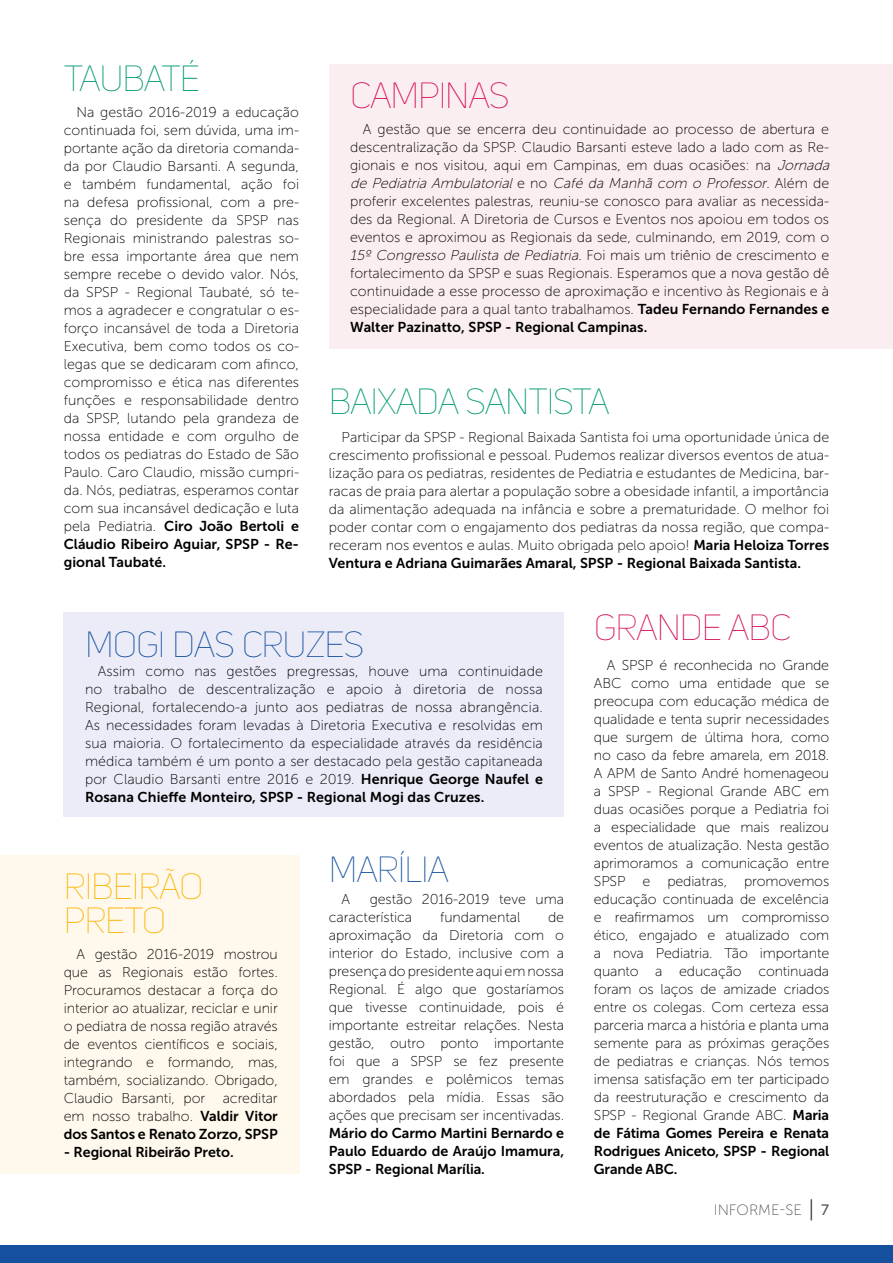
<style>
.page{position:relative;width:893px;height:1263px;background:#fff}
.page>*{position:absolute;margin:0;border:0;box-sizing:border-box;transform-origin:0 0}
.t1{font:36px "Uni Sans Thin CAPS";letter-spacing:-.03em;color:#009973}
.t2{font:36px "Uni Sans Thin CAPS";letter-spacing:-.03em;color:#15519e}
.t3{font:36px "Uni Sans Thin CAPS";letter-spacing:-.03em;color:#d4115b}
.t4{font:36px/34.5px "Uni Sans Thin CAPS";letter-spacing:-.03em;color:#fab400}
.t5{font:15px "Museo Sans 100";color:#575756}
.t6{font:15px "Museo Sans 500";color:#575756}
.t7{font:14.25px/18px "Museo Sans 100";color:#000;text-align:justify}
.t8{font:14.25px/18px "Museo Sans 700";color:#000;text-align:justify}
.s1{font-family:"Museo Sans 100"}
.s2{font-style:italic}
.s3{font-family:"Museo Sans 700"}
</style>
<div class="page">
<svg style="left:811px;top:1199px;width:1px;height:21px"></svg>
<div style="left:0;top:855px;width:299px;height:319px;background:#fff8ec"></div>
<div style="left:64px;top:612px;width:500px;height:204px;background:#ebecf7"></div>
<div style="left:329px;top:64px;width:564px;height:285px;background:#fbeef0"></div>
<div style="left:0;top:1246px;width:893px;height:17px;background:#15519e"></div>
<h1 class="t1" style="left:64px;top:58px;width:138px">TAUBATÉ</h1>
<p class="t7" style="left:64px;top:103px;width:237px;text-indent:13px">Na gestão 2016-2019 a educação continuada foi, sem dúvida, uma im&shy;portante ação da diretoria comanda&shy;da por Claudio Barsanti. A segunda, e também fundamental, ação foi na defesa profissional, com a pre&shy;sença do presidente da SPSP nas Regionais ministrando palestras so&shy;bre essa importante área que nem sempre recebe o devido valor. Nós, da SPSP - Regional Taubaté, só te&shy;mos a agradecer e congratular o es&shy;forço incansável de toda a Diretoria Executiva, bem como todos os co&shy;legas que se dedicaram com afinco, compromisso e ética nas diferentes funções e responsabilidade dentro da SPSP, lutando pela grandeza de nossa entidade e com orgulho de todos os pediatras do Estado de São Paulo. Caro Claudio, missão cumpri&shy;da. Nós, pediatras, esperamos contar com sua incansável dedicação e luta</p>
<p class="t8" style="left:64px;top:517px;width:237px"><span class="s1">pela Pediatria.</span> Ciro João Bertoli e Cláudio Ribeiro Aguiar, SPSP - Re&shy;gional Taubaté.</p>
<h1 class="t3" style="left:350px;top:75px;width:161px">CAMPINAS</h1>
<p class="t7" style="left:350px;top:120px;width:485px;text-align:left;text-indent:13px">A gestão que se encerra deu continuidade ao processo de abertura e descentralização da SPSP. Claudio Barsanti esteve lado a lado com as Re&shy;gionais e nos visitou, aqui em Campinas, em duas ocasiões: na <span class="s2">Jornada de Pediatria Ambulatorial</span> e n o <span class="s2">Café da Manhã com o Professor</span>. A l é m d e proferir excelentes palestras, reuniu-se conosco para avaliar as necessida&shy;des da Regional. A Diretoria de Cursos e Eventos nos apoiou em todos os eventos e aproximou as Regionais da sede, culminando, em 2019, com o <span class="s2">15º Congresso Paulista de Pediatria</span>. F o i m a i s u m t r i ê n i o d e c re s c i m e n to e fortalecimento da SPSP e suas Regionais. Esperamos que a nova gestão dê continuidade a esse processo de aproximação e incentivo às Regionais e à especialidade para a qual tanto trabalhamos. <span class="s3">Tadeu Fernando Fernandes e</span></p>
<p class="t8" style="left:350px;top:318px;width:299px">Walter Pazinatto, SPSP - Regional Campinas.</p>
<h1 class="t1" style="left:329px;top:381px;width:282px">BAIXADA SANTISTA</h1>
<p class="t7" style="left:329px;top:429px;width:502px;text-indent:13px">Participar da SPSP - Regional Baixada Santista foi uma oportunidade única de crescimento profissional e pessoal. Pudemos realizar diversos eventos de atua&shy;lização para os pediatras, residentes de Pediatria e estudantes de Medicina, bar&shy;racas de praia para alertar a população sobre a obesidade infantil, a importância da alimentação adequada na infância e sobre a prematuridade. O melhor foi poder contar com o engajamento dos pediatras da nossa região, que compa&shy;receram nos eventos e aulas. Muito obrigada pelo apoio! <span class="s3">Maria Heloiza Torres</span></p>
<p class="t8" style="left:329px;top:554px;width:474px">Ventura e Adriana Guimarães Amaral, SPSP - Regional Baixada Santista.</p>
<h1 class="t2" style="left:85px;top:623px;width:281px">MOGI DAS CRUZES</h1>
<p class="t7" style="left:85px;top:662px;width:459px;text-indent:13px">Assim como nas gestões pregressas, houve uma continuidade no trabalho de descentralização e apoio à diretoria de nossa Regional, fortalecendo-a junto aos pediatras de nossa abrangência.<br>As necessidades foram levadas à Diretoria Executiva e resolvidas em sua maioria. O fortalecimento da especialidade através da residência médica também é um ponto a ser destacado pela gestão capitaneada por Claudio Barsanti entre 2016 e 2019. <span class="s3">Henrique George Naufel e</span></p>
<p class="t8" style="left:85px;top:788px;width:401px">Rosana Chieffe Monteiro, SPSP - Regional Mogi das Cruzes.</p>
<h1 class="t4" style="left:64px;top:870px;width:142px">RIBEIRÃO<br>PRETO</h1>
<p class="t7" style="left:64px;top:945px;width:216px;text-indent:13px">A gestão 2016-2019 mostrou que as Regionais estão fortes.<br>Procuramos destacar a força do interior ao atualizar, reciclar e unir o pediatra de nossa região através de eventos científicos e sociais, integrando e formando, mas, também, socializando. Obrigado, Claudio Barsanti, por acreditar em nosso trabalho. <span class="s3">Valdir Vitor</span></p>
<p class="t8" style="left:64px;top:1125px;width:216px">dos Santos e Renato Zorzo, SPSP</p>
<p class="t8" style="left:64px;top:1143px;width:171px">- Regional Ribeirão Preto.</p>
<h1 class="t2" style="left:329px;top:849px;width:122px">MARÍLIA</h1>
<p class="t7" style="left:329px;top:890px;width:237px;text-indent:41px">gestão 2016-2019 teve uma característica</p>
<p class="t7" style="left:342px;top:890px;width:10px">A</p>
<p class="t7" style="left:440px;top:908px;width:82px">fundamental</p>
<p class="t7" style="left:329px;top:908px;width:237px;text-indent:219px">de aproximação da Diretoria com o interior do Estado, inclusive com a presença do presidente aqui em nossa Regional. É algo que gostaríamos que tivesse continuidade, pois é importante estreitar relações. Nesta gestão, outro ponto importante foi que a SPSP se fez presente em grandes e polêmicos temas abordados pela mídia. Essas são ações que precisam ser incentivadas.</p>
<p class="t8" style="left:329px;top:1124px;width:237px">Mário do Carmo Martini Bernardo e Paulo Eduardo de Araújo Imamura, SPSP - Regional Marília.</p>
<h1 class="t3" style="left:594px;top:606px;width:199px">GRANDE ABC</h1>
<p class="t7" style="left:594px;top:656px;width:237px;text-indent:13px">A SPSP é reconhecida no Grande ABC como uma entidade que se preocupa com educação médica de qualidade e tenta suprir necessidades que surgem de última hora, como no caso da febre amarela, em 2018.<br>A APM de Santo André homenageou a SPSP - Regional Grande ABC em duas ocasiões porque a Pediatria foi a especialidade que mais realizou eventos de atualização. Nesta gestão aprimoramos a comunicação entre SPSP e pediatras, promovemos educação continuada de excelência e reafirmamos um compromisso ético, engajado e atualizado com a nova Pediatria. Tão importante quanto a educação continuada foram os laços de amizade criados entre os colegas. Com certeza essa parceria marca a história e planta uma semente para as próximas gerações de pediatras e crianças. Nós temos imensa satisfação em ter participado da reestruturação e crescimento da SPSP - Regional Grande ABC. <span class="s3">Maria</span></p>
<p class="t8" style="left:594px;top:1124px;width:237px">de Fátima Gomes Pereira e Renata Rodrigues Aniceto, SPSP - Regional Grande ABC.</p>
<p class="t5" style="left:714px;top:1202px;width:90px">INFORME-SE</p>
<p class="t6" style="left:821px;top:1202px;width:9px">7</p>
</div>
